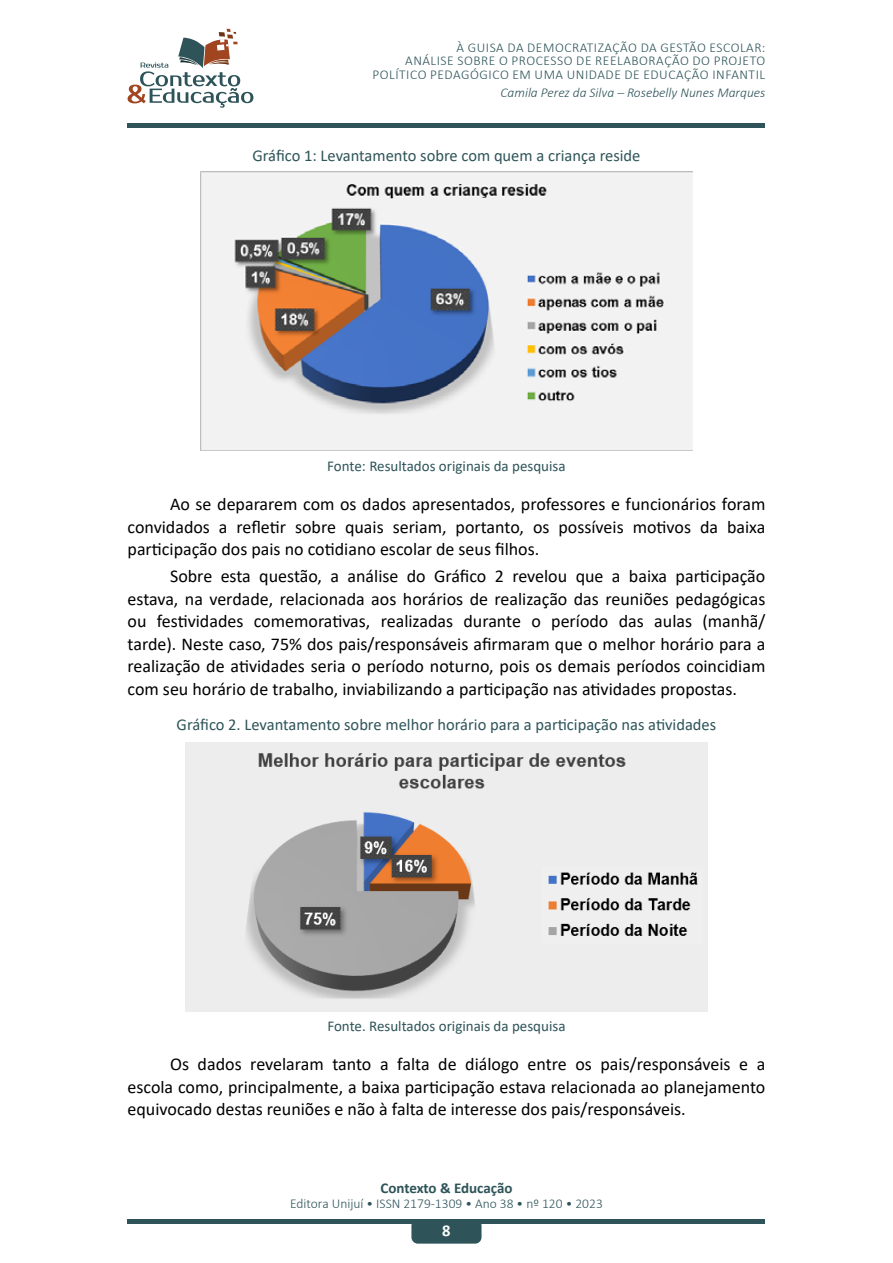
<style>
.page{position:relative;width:893px;height:1263px;background:#fff}
.page>*{position:absolute;margin:0;border:0;box-sizing:border-box;transform-origin:0 0}
.t1{font:18px/22.5px "Calibri";color:#000;text-align:justify}
.t2{font:16.5px "Calibri";color:#2e5459}
.t3{font:700 16.5px "Calibri";color:#fff}
.t4{font:15px "Calibri";color:#2e5459}
.t5{font:700 15px "Calibri";letter-spacing:-.005em;color:#2e5459}
.t6{font:300 13.5px/13.5px "Calibri";letter-spacing:.04em;color:#2e5459;text-align:right}
.t7{font:300 13.5px "Calibri";color:#2e5459}
.t8{font:italic 300 13.5px "Calibri";color:#2e5459}
</style>
<div class="page">
<div style="left:128px;top:1219px;width:637px;height:5px;background:#2e5459"></div>
<div style="left:411px;top:1219px;width:71px;height:24px;background:#2e5459;border-radius:6px"></div>
<div style="left:128px;top:123px;width:637px;height:5px;background:#2e5459"></div>
<svg style="left:128px;top:29px;width:125px;height:79px"></svg>
<img style="left:200px;top:171px;width:493px;height:279px">
<img style="left:186px;top:742px;width:521px;height:269px">
<p class="t6" style="left:372px;top:41px;width:394px">À GUISA DA DEMOCRATIZAÇÃO DA GESTÃO ESCOLAR:<br>ANÁLISE SOBRE O PROCESSO DE REELABORAÇÃO DO PROJETO<br>POLÍTICO PEDAGÓGICO EM UMA UNIDADE DE EDUCAÇÃO INFANTIL</p>
<p class="t8" style="left:500px;top:84px;width:266px">Camila Perez da Silva – Rosebelly Nunes Marques</p>
<p class="t2" style="left:252px;top:144px;width:390px">Gráfico 1: Levantamento sobre com quem a criança reside</p>
<p class="t4" style="left:327px;top:455px;width:240px">Fonte: Resultados originais da pesquisa</p>
<p class="t1" style="left:128px;top:493px;width:639px;text-indent:43px">Ao se depararem com os dados apresentados, professores e funcionários foram convidados a refletir sobre quais seriam, portanto, os possíveis motivos da baixa participação dos pais no cotidiano escolar de seus filhos.</p>
<p class="t1" style="left:128px;top:564px;width:639px;text-indent:43px">Sobre esta questão, a análise do Gráfico 2 revelou que a baixa participação estava, na verdade, relacionada aos horários de realização das reuniões pedagógicas ou festividades comemorativas, realizadas durante o período das aulas (manhã/ tarde). Neste caso, 75% dos pais/responsáveis afirmaram que o melhor horário para a realização de atividades seria o período noturno, pois os demais períodos coincidiam com seu horário de trabalho, inviabilizando a participação nas atividades propostas.</p>
<p class="t2" style="left:177px;top:713px;width:541px">Gráfico 2. Levantamento sobre melhor horário para a participação nas atividades</p>
<p class="t4" style="left:327px;top:1015px;width:240px">Fonte. Resultados originais da pesquisa</p>
<p class="t1" style="left:128px;top:1052px;width:639px;text-indent:43px">Os dados revelaram tanto a falta de diálogo entre os pais/responsáveis e a escola como, principalmente, a baixa participação estava relacionada ao planejamento equivocado destas reuniões e não à falta de interesse dos pais/responsáveis.</p>
<p class="t5" style="left:380px;top:1177px;width:134px">Contexto &amp; Educação</p>
<p class="t7" style="left:290px;top:1195px;width:314px">Editora Unijuí • ISSN 2179-1309 • Ano 38 • nº 120 • 2023</p>
<p class="t3" style="left:442px;top:1219px;width:10px">8</p>
</div>
